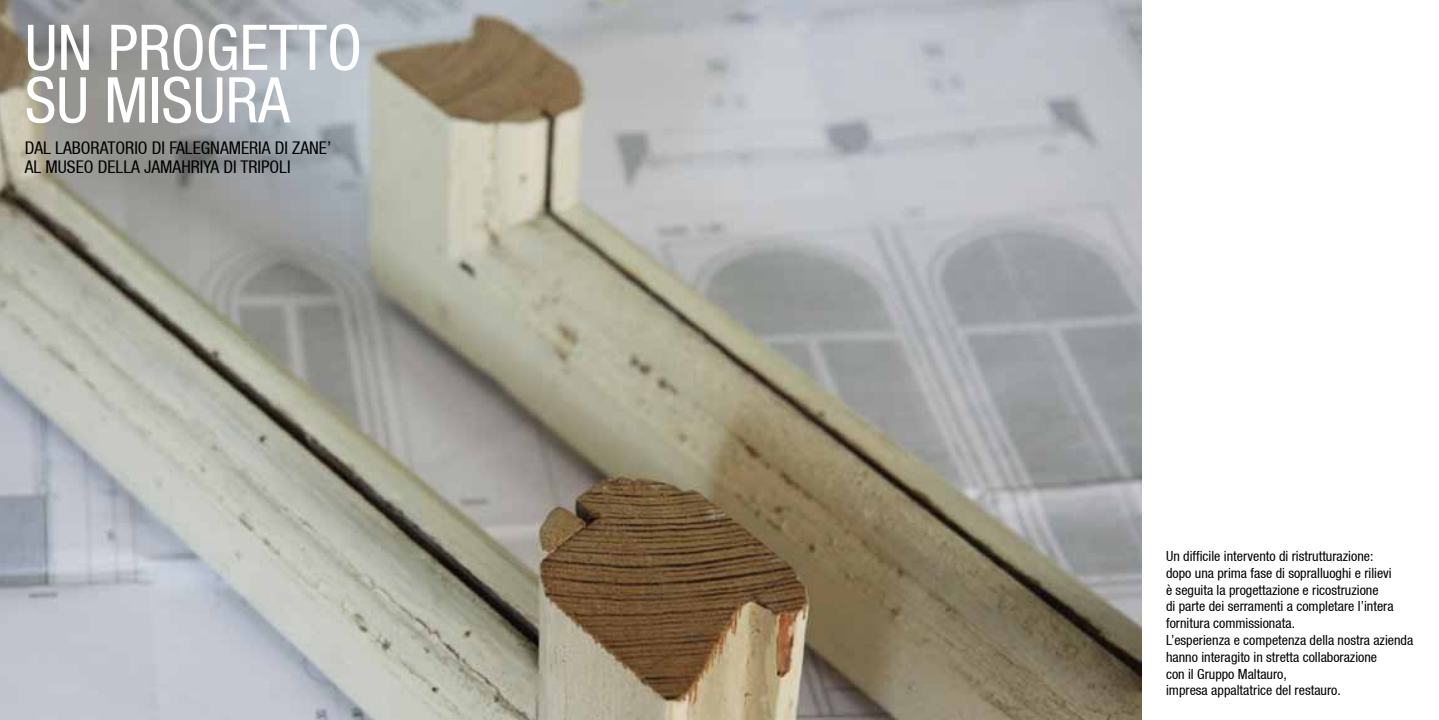
<style>
.page{position:relative;width:1439px;height:720px;background:#fff}
.page>*{position:absolute;margin:0;border:0;box-sizing:border-box;transform-origin:0 0}
.t1{font:condensed 63px/52.5px "Helvetica 57";color:#fff}
.t2{font:condensed 17.5px/19.2px "Helvetica 57";color:#000}
.t3{font:condensed 14px/16.8px "Helvetica 57";color:#000}
</style>
<div class="page">
<img style="left:0;top:0;width:1141px;height:719px">
<h1 class="t1" style="left:25px;top:21px;width:339px">UN PROGETTO<br>SU MISURA</h1>
<p class="t2" style="left:25px;top:138px;width:308px">DAL LABORATORIO DI FALEGNAMERIA DI ZANE’<br>AL MUSEO DELLA JAMAHRIYA DI TRIPOLI</p>
<p class="t3" style="left:1166px;top:547px;width:249px">Un difficile intervento di ristrutturazione:<br>dopo una prima fase di sopralluoghi e rilievi<br>è seguita la progettazione e ricostruzione<br>di parte dei serramenti a completare l’intera fornitura commissionata.<br>L’esperienza e competenza della nostra azienda hanno interagito in stretta collaborazione<br>con il Gruppo Maltauro,<br>impresa appaltatrice del restauro.</p>
</div>
